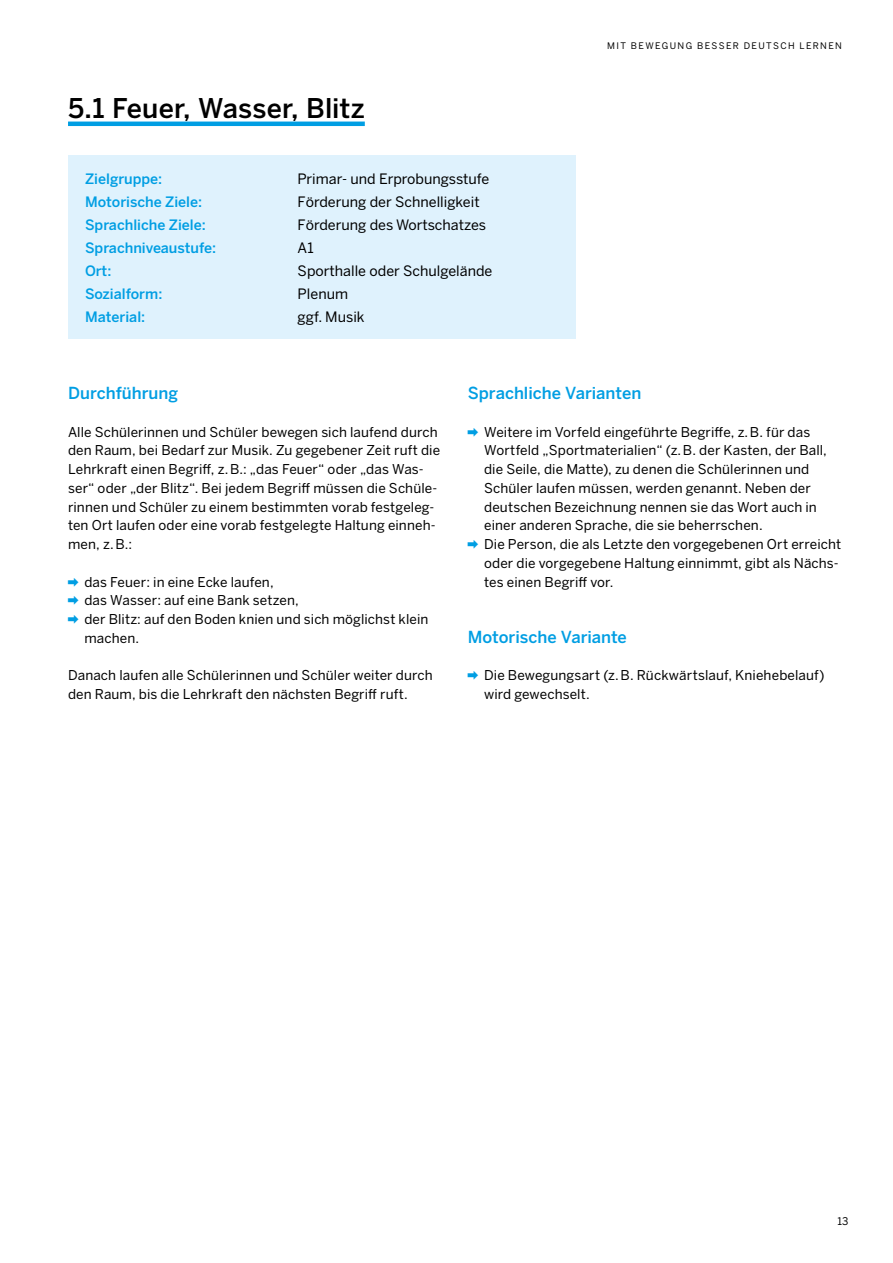
<style>
.page{position:relative;width:893px;height:1263px;background:#fff}
.page>*{position:absolute;margin:0;border:0;box-sizing:border-box;transform-origin:0 0}
.t1{font:500 27px "Benton Sans";letter-spacing:.005em;color:#000}
.t2{font:500 16.5px "Benton Sans";color:#009ee3}
.t3{font:14.25px "Benton Sans";color:#000}
.t4{font:500 14.25px "Benton Sans";color:#009ee3}
.t5{font:13.5px/18.8px "Benton Sans";letter-spacing:.01em;color:#000}
.t6{font:10.5px "Benton Sans";color:#000}
.t7{font:9px "Benton Sans";letter-spacing:.15em;color:#000}
.s1{font-family:"Apple SD Gothic Neo";font-weight:700;font-size:12px;color:#009ee3}
</style>
<div class="page">
<hr style="left:68px;top:122px;width:297px;height:4px;background:#009ee3">
<div style="left:68px;top:155px;width:507px;height:184px;background:#dff2fd"></div>
<h1 class="t1" style="left:68px;top:91px;width:298px">5.1 Feuer, Wasser, Blitz</h1>
<p class="t4" style="left:85px;top:170px;width:79px">Zielgruppe:</p>
<p class="t3" style="left:298px;top:170px;width:193px">Primar- und Erprobungsstufe</p>
<p class="t4" style="left:85px;top:193px;width:119px">Motorische Ziele:</p>
<p class="t3" style="left:298px;top:193px;width:184px">Förderung der Schnelligkeit</p>
<p class="t4" style="left:85px;top:216px;width:122px">Sprachliche Ziele:</p>
<p class="t3" style="left:298px;top:216px;width:190px">Förderung des Wortschatzes</p>
<p class="t4" style="left:85px;top:239px;width:133px">Sprachniveaustufe:</p>
<p class="t3" style="left:298px;top:239px;width:17px">A1</p>
<p class="t4" style="left:85px;top:262px;width:28px">Ort:</p>
<p class="t3" style="left:298px;top:262px;width:196px">Sporthalle oder Schulgelände</p>
<p class="t4" style="left:85px;top:285px;width:79px">Sozialform:</p>
<p class="t3" style="left:298px;top:285px;width:52px">Plenum</p>
<p class="t4" style="left:85px;top:308px;width:62px">Material:</p>
<p class="t3" style="left:298px;top:308px;width:68px">ggf. Musik</p>
<p class="t7" style="left:607px;top:41px;width:236px">MIT BEWEGUNG BESSER DEUTSCH LERNEN</p>
<p class="t2" style="left:68px;top:383px;width:112px">Durchführung</p>
<p class="t5" style="left:68px;top:422px;width:374px">Alle Schülerinnen und Schüler bewegen sich laufend durch den Raum, bei Bedarf zur Musik. Zu gegebener Zeit ruft die Lehrkraft einen Begriff, z.B.: „das Feuer“ oder „das Was&shy;ser“ oder „der Blitz“. Bei jedem Begriff müssen die Schüle&shy;rinnen und Schüler zu einem bestimmten vorab festgeleg&shy;ten Ort laufen oder eine vorab festgelegte Haltung einneh&shy;men, z.B.:</p>
<p class="t5" style="left:68px;top:572px;width:207px"><span class="s1">➡</span> das Feuer: in eine Ecke laufen,</p>
<p class="t5" style="left:68px;top:591px;width:232px"><span class="s1">➡</span> das Wasser: auf eine Bank setzen,</p>
<p class="t5" style="left:68px;top:610px;width:362px"><span class="s1">➡</span> der Blitz: auf den Boden knien und sich möglichst klein</p>
<p class="t5" style="left:84px;top:628px;width:56px">machen.</p>
<p class="t5" style="left:68px;top:666px;width:366px">Danach laufen alle Schülerinnen und Schüler weiter durch den Raum, bis die Lehrkraft den nächsten Begriff ruft.</p>
<p class="t2" style="left:468px;top:383px;width:175px">Sprachliche Varianten</p>
<p class="t5" style="left:468px;top:422px;width:344px"><span class="s1">➡</span> Weitere im Vorfeld eingeführte Begriffe, z.B. für das</p>
<p class="t5" style="left:484px;top:441px;width:344px">Wortfeld „Sportmaterialien“ (z.B. der Kasten, der Ball,</p>
<p class="t5" style="left:484px;top:460px;width:327px">die Seile, die Matte), zu denen die Schülerinnen und</p>
<p class="t5" style="left:484px;top:478px;width:328px">Schüler laufen müssen, werden genannt. Neben der</p>
<p class="t5" style="left:484px;top:497px;width:334px">deutschen Bezeichnung nennen sie das Wort auch in</p>
<p class="t5" style="left:484px;top:516px;width:280px">einer anderen Sprache, die sie beherrschen.</p>
<p class="t5" style="left:468px;top:535px;width:375px"><span class="s1">➡</span> Die Person, die als Letzte den vorgegebenen Ort erreicht</p>
<p class="t5" style="left:484px;top:553px;width:356px">oder die vorgegebene Haltung einnimmt, gibt als Nächs-</p>
<p class="t5" style="left:484px;top:572px;width:131px">tes einen Begriff vor.</p>
<p class="t2" style="left:468px;top:627px;width:161px">Motorische Variante</p>
<p class="t5" style="left:484px;top:666px;width:342px;text-indent:-16px"><span class="s1">➡</span> Die Bewegungsart (z.B. Rückwärtslauf, Kniehebelauf) wird gewechselt.</p>
<p class="t6" style="left:837px;top:1215px;width:12px">13</p>
</div>
